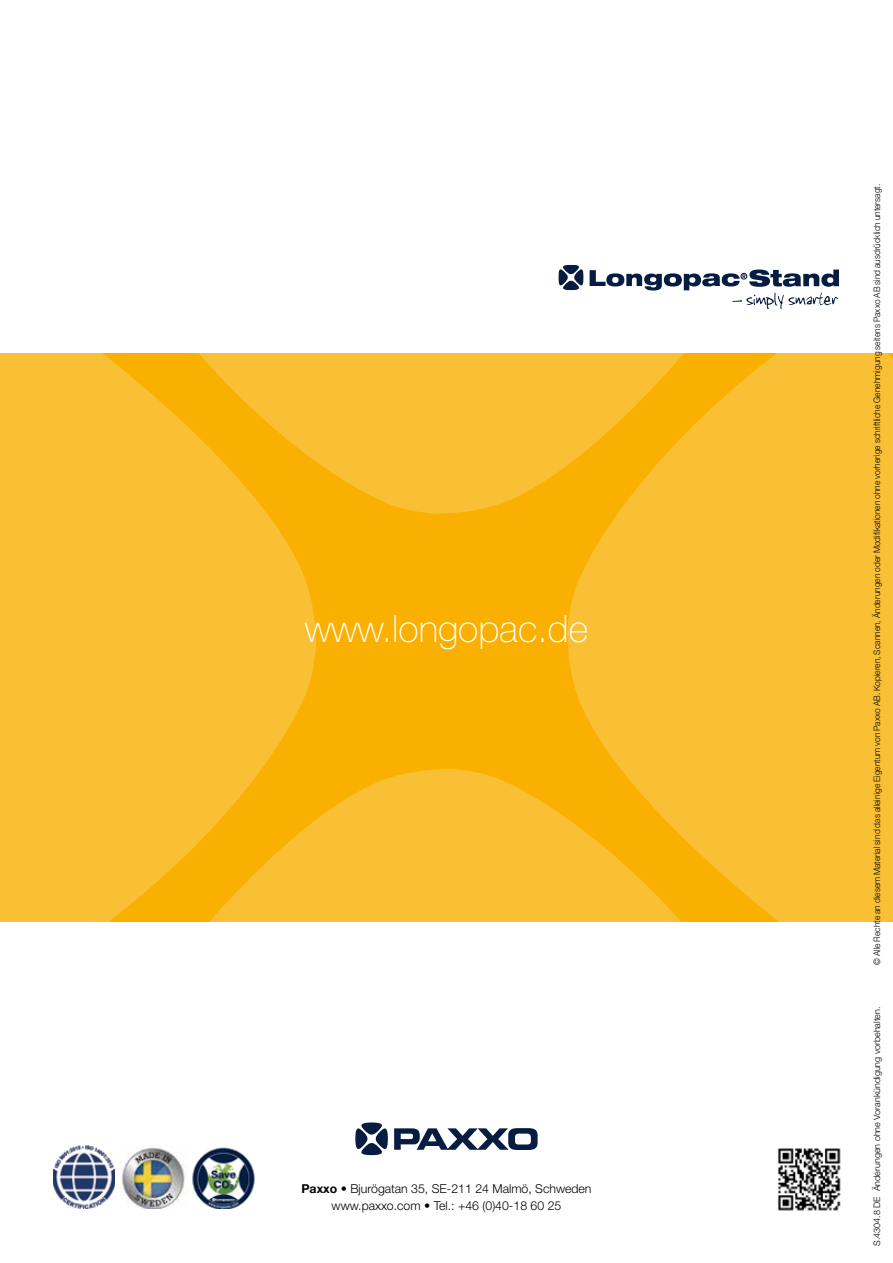
<style>
.page{position:relative;width:893px;height:1263px;background:#fff}
.page>*{position:absolute;margin:0;border:0;box-sizing:border-box;transform-origin:0 0}
.t1{font:100 37.5px "Helvetica Neue LT Std";color:#fff}
.t2{font:300 12.3px/16.5px "Helvetica Neue LT Std";color:#000;text-align:center}
.t3{font:300 9px "Helvetica Neue LT Std";letter-spacing:.005em;color:#000;scale:.93 1}
.t4{font:300 9px "Helvetica Neue LT Std";letter-spacing:.005em;color:#000}
.s1{font-weight:700}
</style>
<div class="page">
<div style="left:0;top:353px;width:893px;height:568px;background:#f9b000"></div>
<div style="left:0;top:353px;width:316px;height:569px;background:#fac035"></div>
<div style="left:567px;top:353px;width:326px;height:569px;background:#fac035"></div>
<svg style="left:40px;top:768px;width:801px;height:154px;fill:#fac035"></svg>
<svg style="left:46px;top:264px;width:800px;height:250px;fill:#fac035"></svg>
<svg style="left:558px;top:265px;width:26px;height:25px"></svg>
<svg style="left:590px;top:269px;width:249px;height:40px"></svg>
<img style="left:777px;top:1148px;width:64px;height:63px">
<img style="left:53px;top:1145px;width:62px;height:64px">
<img style="left:120px;top:1147px;width:65px;height:62px">
<img style="left:192px;top:1147px;width:63px;height:62px">
<svg style="left:394px;top:1128px;width:144px;height:22px"></svg>
<svg style="left:355px;top:1122px;width:33px;height:33px"></svg>
<h1 class="t1" style="left:305px;top:607px;width:285px">www.longopac.de</h1>
<h2 class="t2" style="left:301px;top:1180px;width:292px"><span class="s1">Paxxo</span> • Bjurögatan 35, SE-211 24 Malmö, Schweden www.paxxo.com • Tel.: +46 (0)40-18 60 25</h2>
<p class="t3" style="left:871px;top:965px;width:841px;rotate:-90deg">© Alle Rechte an diesem Material sind das alleinige Eigentum von Paxxo AB. Kopieren, Scannen, Änderungen oder Modifikationen ohne vorherige schriftliche Genehmigung seitens Paxxo AB sind ausdrücklich untersagt.</p>
<p class="t4" style="left:871px;top:1246px;width:241px;rotate:-90deg">S.4304.8 DE Änderungen ohne Vorankündigung vorbehalten.</p>
</div>
